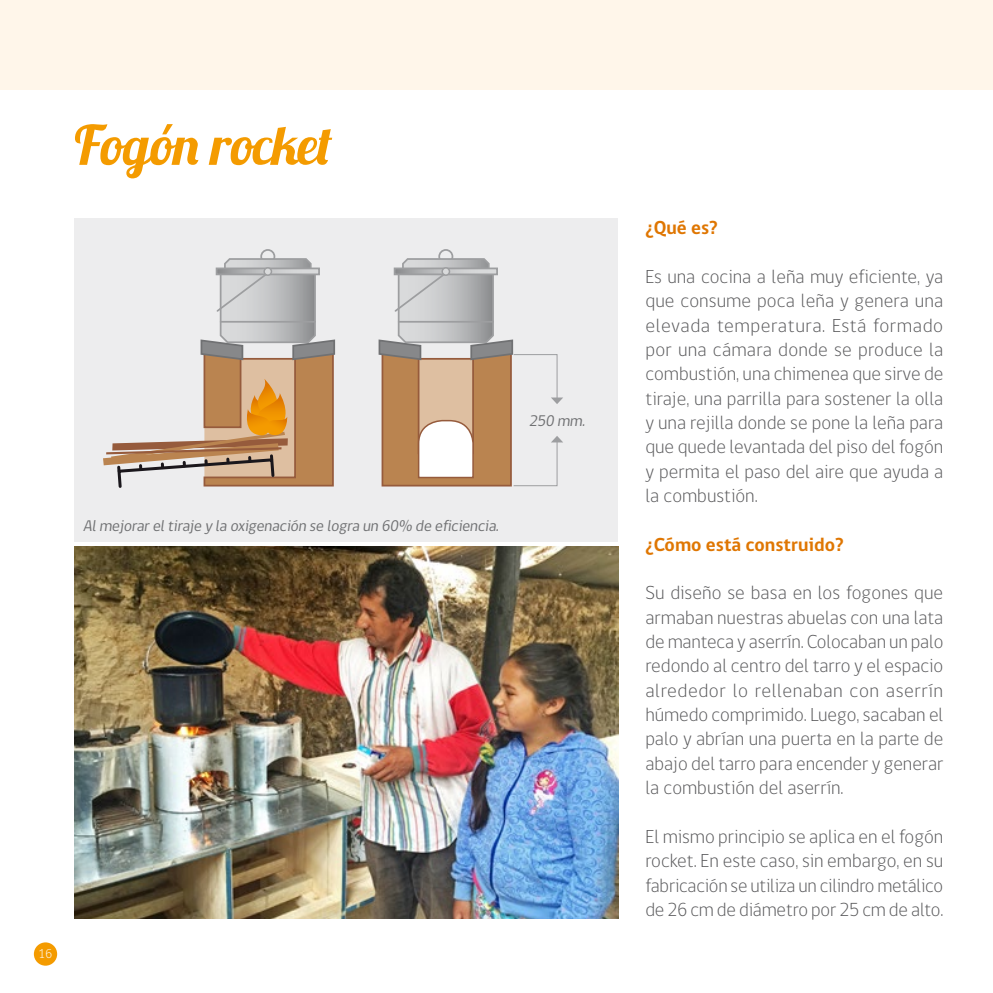
<style>
.page{position:relative;width:993px;height:993px;background:#fff}
.page>*{position:absolute;margin:0;border:0;box-sizing:border-box;transform-origin:0 0}
.t1{font:54.25px "Lobster 1.3";letter-spacing:-.01em;color:#f49b00}
.t2{font:300 19.25px/24.3px "gob CL";color:#58585a;text-align:justify}
.t3{font:700 19.25px "gob CL";color:#df7602}
.t4{font:15.75px "gob CL";color:#707173}
.t5{font:300 13.12px "gob CL";color:#fff}
</style>
<div class="page">
<div style="left:0;top:0;width:992px;height:89px;background:#fff6ea"></div>
<div style="left:34px;top:942px;width:23px;height:23px;background:#f49b00;border-radius:50%"></div>
<img style="left:74px;top:546px;width:544px;height:372px">
<div style="left:74px;top:218px;width:544px;height:324px;background:#ededee"></div>
<div style="left:438px;top:249px;width:15px;height:15px;border:2px solid #9d9ea0;border-radius:50%"></div>
<div style="left:260px;top:249px;width:15px;height:15px;border:2px solid #9d9ea0;border-radius:50%"></div>
<svg style="left:103px;top:257px;width:233px;height:231px"></svg>
<svg style="left:378px;top:257px;width:185px;height:230px"></svg>
<h1 class="t1" style="left:74px;top:110px;width:259px">Fogón rocket</h1>
<p class="t4" style="left:528px;top:409px;width:61px">250 mm.</p>
<p class="t4" style="left:83px;top:515px;width:420px">Almejorareltiraje y la oxigenación se logra un 60% de eficiencia.</p>
<p class="t5" style="left:38px;top:944px;width:15px">16</p>
<p class="t3" style="left:645px;top:214px;width:74px">¿Qué es?</p>
<p class="t2" style="left:645px;top:264px;width:299px">Es una cocina a leña muy eficiente, ya que consume poca leña y genera una elevada temperatura. Está formado por una cámara donde se produce la combustión, una chimenea que sirve de tiraje, una parrilla para sostener la olla y una rejilla donde se pone la leña para que quede levantada del piso del fogón y permita el paso del aire que ayuda a la combustión.</p>
<p class="t3" style="left:645px;top:531px;width:200px">¿Cómo está construido?</p>
<p class="t2" style="left:645px;top:581px;width:299px">Su diseño se basa en los fogones que armaban nuestras abuelas con una lata de manteca y aserrín. Colocaban un palo redondo al centro del tarro y el espacio alrededor lo rellenaban con aserrín húmedo comprimido. Luego, sacaban el palo y abrían una puerta en la parte de abajo del tarro para encender y generar la combustión del aserrín.</p>
<p class="t2" style="left:645px;top:824px;width:299px">El mismo principio se aplica en el fogón rocket. En este caso, sin embargo, en su fabricación se utiliza un cilindro metálico de 26 cm de diámetro por 25 cm de alto.</p>
</div>
